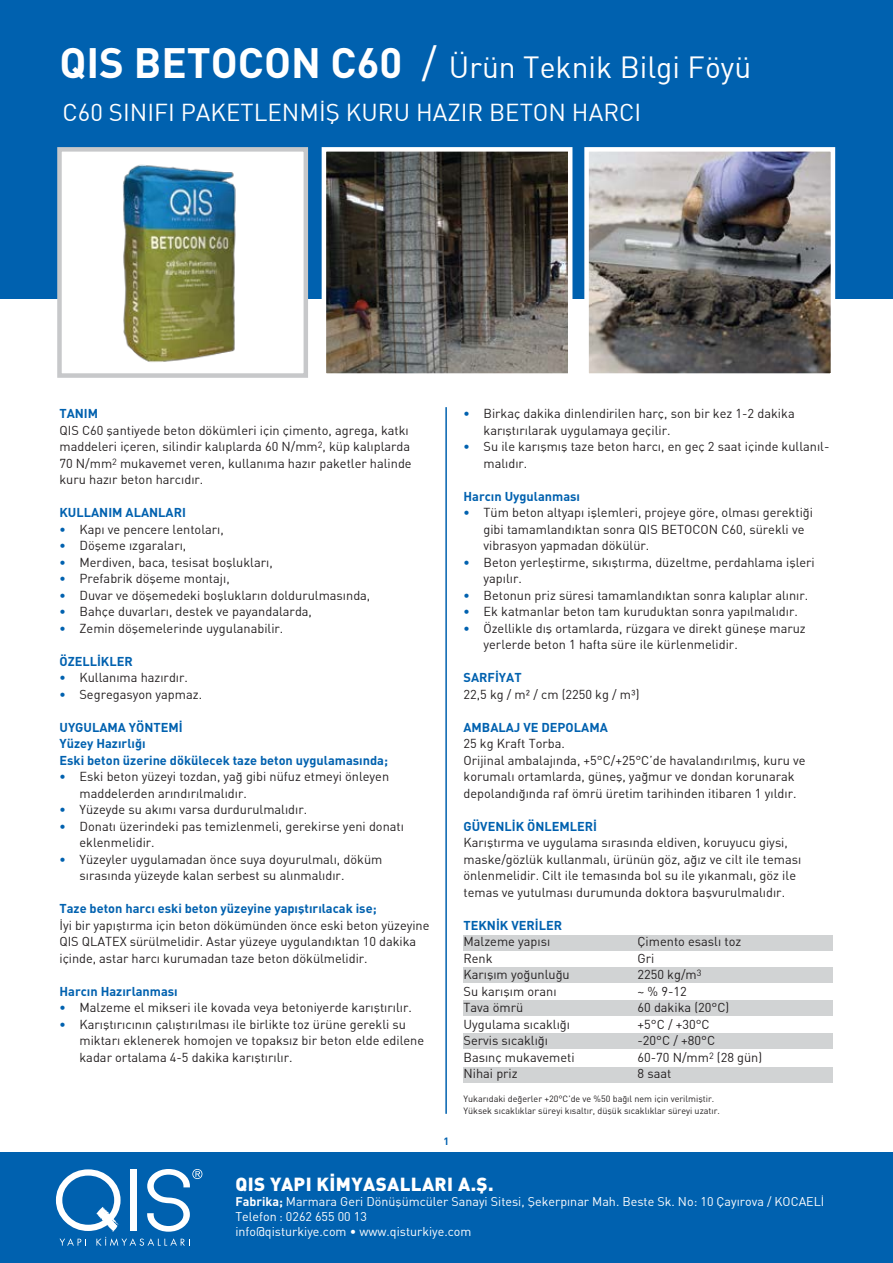
<style>
.page{position:relative;width:893px;height:1263px;background:#fff}
.page>*{position:absolute;margin:0;border:0;box-sizing:border-box;transform-origin:0 0}
.t1{font:30px "DINT";color:#fff}
.t2{font:24px "DINT";color:#fff}
.t3{font:18.75px "DINT Black";letter-spacing:.02em;color:#fff}
.t4{font:12.75px/16.5px "DINT";color:#231f20}
.t5{font:12.75px/16.5px "DINT Bold";color:#0061af}
.t6{font:12.45px/15px "DINT";color:#fff}
.t7{font:10.5px "DINT Bold";color:#0061af}
.t8{font:9px/12px "DINT";color:#231f20}
.s1{font-family:"DINT Bold";font-size:42px}
.s2{font-size:42px}
.s3{font-family:"DINT Bold";color:#0061af}
.s4{font-family:"DINT Bold"}
</style>
<div class="page">
<div style="left:0;top:0;width:893px;height:299px;background:#0061af"></div>
<div style="left:0;top:1153px;width:893px;height:110px;background:#0061af"></div>
<svg style="left:56px;top:1169px;width:146px;height:77px"></svg>
<div style="left:463px;top:935px;width:370px;height:15px;background:#d1d3d4"></div>
<div style="left:463px;top:967px;width:370px;height:15px;background:#d1d3d4"></div>
<div style="left:463px;top:1000px;width:370px;height:15px;background:#d1d3d4"></div>
<div style="left:463px;top:1033px;width:370px;height:15px;background:#d1d3d4"></div>
<div style="left:463px;top:1067px;width:370px;height:15px;background:#d1d3d4"></div>
<hr style="left:445px;top:407px;width:2px;height:707px;background:#0061af">
<img style="left:327px;top:152px;width:240px;height:221px">
<div style="left:322px;top:147px;width:250px;height:231px;border:4px solid #fff"></div>
<img style="left:589px;top:152px;width:241px;height:221px">
<div style="left:584px;top:147px;width:251px;height:231px;border:4px solid #fff"></div>
<div style="left:59px;top:149px;width:247px;height:227px;background:#fff"></div>
<img style="left:123px;top:164px;width:113px;height:198px">
<div style="left:57px;top:147px;width:251px;height:231px;border:4px solid #c7c8ca"></div>
<h1 class="t1" style="left:59px;top:48px;width:693px"><span class="s1">QIS BETOCON C60</span> <span class="s2">/</span> Ürün Teknik Bilgi Föyü</h1>
<h2 class="t2" style="left:63px;top:97px;width:580px">C60 SINIFI PAKETLENMİŞ KURU HAZIR BETON HARCI</h2>
<p class="t5" style="left:59px;top:405px;width:40px">TANIM</p>
<p class="t4" style="left:59px;top:421px;width:354px">QIS C60 şantiyede beton dökümleri için çimento, agrega, katkı maddeleri içeren, silindir kalıplarda 60 N/mm<sup>2</sup>, küp kalıplarda 70 N/mm<sup>2</sup> mukavemet veren, kullanıma hazır paketler halinde kuru hazır beton harcıdır.</p>
<p class="t5" style="left:59px;top:504px;width:128px">KULLANIM ALANLARI</p>
<p class="t4" style="left:59px;top:520px;width:166px"><span class="s3">•</span> Kapı ve pencere lentoları,</p>
<p class="t4" style="left:59px;top:537px;width:128px"><span class="s3">•</span> Döşeme ızgaraları,</p>
<p class="t4" style="left:59px;top:553px;width:215px"><span class="s3">•</span> Merdiven, baca, tesisat boşlukları,</p>
<p class="t4" style="left:59px;top:570px;width:172px"><span class="s3">•</span> Prefabrik döşeme montajı,</p>
<p class="t4" style="left:59px;top:586px;width:312px"><span class="s3">•</span> Duvar ve döşemedeki boşlukların doldurulmasında,</p>
<p class="t4" style="left:59px;top:603px;width:254px"><span class="s3">•</span> Bahçe duvarları, destek ve payandalarda,</p>
<p class="t4" style="left:59px;top:619px;width:225px"><span class="s3">•</span> Zemin döşemelerinde uygulanabilir.</p>
<p class="t5" style="left:59px;top:652px;width:75px">ÖZELLİKLER</p>
<p class="t4" style="left:59px;top:669px;width:130px"><span class="s3">•</span> Kullanıma hazırdır.</p>
<p class="t4" style="left:59px;top:685px;width:144px"><span class="s3">•</span> Segregasyon yapmaz.</p>
<p class="t5" style="left:59px;top:718px;width:330px">UYGULAMA YÖNTEMİ<br>Yüzey Hazırlığı<br>Eski beton üzerine dökülecek taze beton uygulamasında;</p>
<p class="t4" style="left:79px;top:768px;width:311px;text-indent:-20px"><span class="s3">•</span> Eski beton yüzeyi tozdan, yağ gibi nüfuz etmeyi önleyen maddelerden arındırılmalıdır.</p>
<p class="t4" style="left:59px;top:801px;width:249px"><span class="s3">•</span> Yüzeyde su akımı varsa durdurulmalıdır.</p>
<p class="t4" style="left:79px;top:817px;width:326px;text-indent:-20px"><span class="s3">•</span> Donatı üzerindeki pas temizlenmeli, gerekirse yeni donatı eklenmelidir.</p>
<p class="t4" style="left:79px;top:850px;width:304px;text-indent:-20px"><span class="s3">•</span> Yüzeyler uygulamadan önce suya doyurulmalı, döküm sırasında yüzeyde kalan serbest su alınmalıdır.</p>
<p class="t5" style="left:59px;top:900px;width:319px">Taze beton harcı eski beton yüzeyine yapıştırılacak ise;</p>
<p class="t4" style="left:59px;top:916px;width:371px">İyi bir yapıştırma için beton dökümünden önce eski beton yüzeyine<br>QIS QLATEX sürülmelidir. Astar yüzeye uygulandıktan 10 dakika içinde, astar harcı kurumadan taze beton dökülmelidir.</p>
<p class="t5" style="left:59px;top:982px;width:120px">Harcın Hazırlanması</p>
<p class="t4" style="left:59px;top:999px;width:354px"><span class="s3">•</span> Malzeme el mikseri ile kovada veya betoniyerde karıştırılır.</p>
<p class="t4" style="left:79px;top:1015px;width:346px;text-indent:-20px"><span class="s3">•</span> Karıştırıcının çalıştırılması ile birlikte toz ürüne gerekli su miktarı eklenerek homojen ve topaksız bir beton elde edilene kadar ortalama 4-5 dakika karıştırılır.</p>
<p class="t7" style="left:444px;top:1135px;width:7px">1</p>
<p class="t4" style="left:483px;top:405px;width:313px;text-indent:-20px"><span class="s3">•</span> Birkaç dakika dinlendirilen harç, son bir kez 1-2 dakika karıştırılarak uygulamaya geçilir.</p>
<p class="t4" style="left:483px;top:438px;width:348px;text-indent:-20px"><span class="s3">•</span> Su ile karışmış taze beton harcı, en geç 2 saat içinde kullanıl&shy;malıdır.</p>
<p class="t5" style="left:463px;top:487px;width:118px">Harcın Uygulanması</p>
<p class="t4" style="left:483px;top:504px;width:331px;text-indent:-20px"><span class="s3">•</span> Tüm beton altyapı işlemleri, projeye göre, olması gerektiği gibi tamamlandıktan sonra QIS BETOCON C60, sürekli ve vibrasyon yapmadan dökülür.</p>
<p class="t4" style="left:483px;top:553px;width:333px;text-indent:-20px"><span class="s3">•</span> Beton yerleştirme, sıkıştırma, düzeltme, perdahlama işleri yapılır.</p>
<p class="t4" style="left:463px;top:586px;width:346px"><span class="s3">•</span> Betonun priz süresi tamamlandıktan sonra kalıplar alınır.</p>
<p class="t4" style="left:463px;top:603px;width:336px"><span class="s3">•</span> Ek katmanlar beton tam kuruduktan sonra yapılmalıdır.</p>
<p class="t4" style="left:483px;top:619px;width:324px;text-indent:-20px"><span class="s3">•</span> Özellikle dış ortamlarda, rüzgara ve direkt güneşe maruz yerlerde beton 1 hafta süre ile kürlenmelidir.</p>
<p class="t5" style="left:463px;top:669px;width:60px">SARFİYAT</p>
<p class="t4" style="left:463px;top:685px;width:177px">22,5 kg / m² / cm (2250 kg / m³)</p>
<p class="t5" style="left:463px;top:718px;width:146px">AMBALAJ VE DEPOLAMA</p>
<p class="t4" style="left:463px;top:735px;width:344px">25 kg Kraft Torba.<br>Orijinal ambalajında, +5°C/+25°C’de havalandırılmış, kuru ve korumalı ortamlarda, güneş, yağmur ve dondan korunarak depolandığında raf ömrü üretim tarihinden itibaren 1 yıldır.</p>
<p class="t5" style="left:463px;top:817px;width:135px">GÜVENLİK ÖNLEMLERİ</p>
<p class="t4" style="left:463px;top:834px;width:339px">Karıştırma ve uygulama sırasında eldiven, koruyucu giysi, maske/gözlük kullanmalı, ürünün göz, ağız ve cilt ile teması önlenmelidir. Cilt ile temasında bol su ile yıkanmalı, göz ile temas ve yutulması durumunda doktora başvurulmalıdır.</p>
<p class="t5" style="left:463px;top:916px;width:100px">TEKNİK VERİLER</p>
<p class="t4" style="left:463px;top:933px;width:88px">Malzeme yapısı</p>
<p class="t4" style="left:637px;top:933px;width:105px">Çimento esaslı toz</p>
<p class="t4" style="left:463px;top:949px;width:31px">Renk</p>
<p class="t4" style="left:637px;top:949px;width:18px">Gri</p>
<p class="t4" style="left:463px;top:966px;width:108px">Karışım yoğunluğu</p>
<p class="t4" style="left:637px;top:966px;width:65px">2250 kg/m<sup>3</sup></p>
<p class="t4" style="left:463px;top:982px;width:95px">Su karışım oranı</p>
<p class="t4" style="left:637px;top:982px;width:51px">~ % 9-12</p>
<p class="t4" style="left:463px;top:999px;width:61px">Tava ömrü</p>
<p class="t4" style="left:637px;top:999px;width:93px">60 dakika (20°C)</p>
<p class="t4" style="left:463px;top:1015px;width:108px">Uygulama sıcaklığı</p>
<p class="t4" style="left:637px;top:1015px;width:74px">+5°C / +30°C</p>
<p class="t4" style="left:463px;top:1032px;width:86px">Servis sıcaklığı</p>
<p class="t4" style="left:637px;top:1032px;width:79px">-20°C / +80°C</p>
<p class="t4" style="left:463px;top:1048px;width:113px">Basınç mukavemeti</p>
<p class="t4" style="left:637px;top:1048px;width:126px">60-70 N/mm<sup>2</sup> (28 gün)</p>
<p class="t4" style="left:463px;top:1065px;width:56px">Nihai priz</p>
<p class="t4" style="left:637px;top:1065px;width:35px">8 saat</p>
<p class="t8" style="left:463px;top:1093px;width:258px">Yukarıdaki değerler +20°C'de ve %50 bağıl nem için verilmiştir.<br>Yüksek sıcaklıklar süreyi kısaltır, düşük sıcaklıklar süreyi uzatır.</p>
<h3 class="t3" style="left:235px;top:1171px;width:260px">QIS YAPI KİMYASALLARI A.Ş.</h3>
<p class="t6" style="left:235px;top:1194px;width:591px"><span class="s4">Fabrika;</span> Marmara Geri Dönüşümcüler Sanayi Sitesi, Şekerpınar Mah. Beste Sk. No: 10 Çayırova / KOCAELİ<br>Telefon : 0262 655 00 13<br>info@qisturkiye.com • www.qisturkiye.com</p>
</div>
